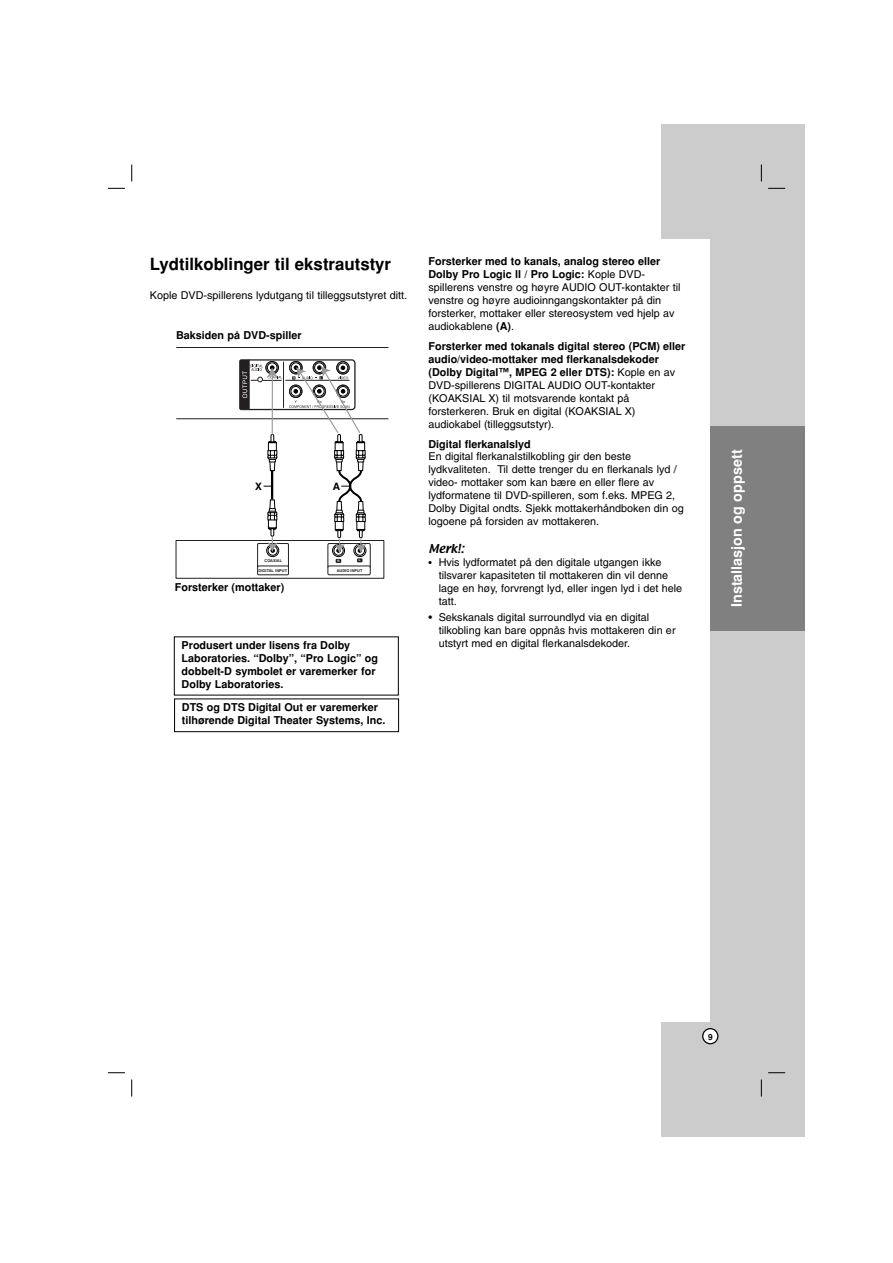
<style>
.page{position:relative;width:893px;height:1263px;background:#fff}
.page>*{position:absolute;margin:0;border:0;box-sizing:border-box;transform-origin:0 0}
.t1{font:700 16.8px "Helvetica";color:#000}
.t2{font:700 14.4px "Helvetica";color:#fff}
.t3{font:10.8px/12.9px "Helvetica";color:#000}
.t4{font:700 10.8px/12.9px "Helvetica";color:#000}
.t5{font:10.8px "Textile";color:#000}
.t6{font:700 10.2px "Helvetica";color:#000}
.t7{font:700 8.4px "Helvetica";color:#000}
.t8{font:700 3.9px "Helvetica";letter-spacing:.01em;color:#231f20}
.t9{font:700 3.15px "Helvetica";color:#fff;scale:.9 1}
.s1{font-weight:700}
.s2{font-size:9.6px}
</style>
<div class="page">
<div style="left:660px;top:124px;width:144px;height:1013px;background:#ccc"></div>
<div style="left:600px;top:239px;width:110px;height:783px;background:#fff"></div>
<svg style="left:702px;top:1028px;width:16px;height:16px"></svg>
<svg style="left:131px;top:165px;width:1px;height:17px"></svg>
<svg style="left:761px;top:165px;width:1px;height:17px"></svg>
<svg style="left:131px;top:1080px;width:1px;height:17px"></svg>
<svg style="left:761px;top:1080px;width:1px;height:17px"></svg>
<svg style="left:108px;top:188px;width:17px;height:1px"></svg>
<svg style="left:768px;top:188px;width:17px;height:1px"></svg>
<svg style="left:108px;top:1072px;width:17px;height:1px"></svg>
<svg style="left:768px;top:1072px;width:17px;height:1px"></svg>
<div style="left:710px;top:426px;width:94px;height:205px;background:#808080"></div>
<svg style="left:175px;top:347px;width:214px;height:232px"></svg>
<svg style="left:239px;top:359px;width:132px;height:216px"></svg>
<div style="left:174px;top:699px;width:225px;height:33px;border:1px solid #000"></div>
<h1 class="t1" style="left:150px;top:258px;width:243px">Lydtilkoblinger til ekstrautstyr</h1>
<p class="t3" style="left:150px;top:289px;width:259px">Kople DVD-spillerens lydutgang til tilleggsutstyret ditt.</p>
<p class="t4" style="left:176px;top:330px;width:127px">Baksiden på DVD-spiller</p>
<p class="t6" style="left:255px;top:483px;width:8px">X</p>
<p class="t6" style="left:333px;top:483px;width:9px">A</p>
<p class="t8" style="left:264px;top:559px;width:19px">COAXIAL</p>
<p class="t9" style="left:337px;top:560px;width:4px">R</p>
<p class="t9" style="left:359px;top:559px;width:3px">L</p>
<p class="t8" style="left:258px;top:569px;width:30px">DIGITAL INPUT</p>
<p class="t8" style="left:337px;top:569px;width:27px">AUDIO INPUT</p>
<p class="t4" style="left:175px;top:582px;width:111px">Forsterker (mottaker)</p>
<p class="t4" style="left:182px;top:639px;width:198px">Produsert under lisens fra Dolby<br>Laboratories. “Dolby”, “Pro Logic” og dobbelt-D symbolet er varemerker for<br>Dolby Laboratories.</p>
<p class="t4" style="left:182px;top:701px;width:205px">DTS og DTS Digital Out er varemerker tilhørende Digital Theater Systems, Inc.</p>
<p class="t3" style="left:428px;top:256px;width:254px"><span class="s1">Forsterker med to kanals, analog stereo eller Dolby Pro Logic ll / Pro Logic:</span> Kople DVD&shy;spillerens venstre og høyre AUDIO OUT-kontakter til venstre og høyre audioinngangskontakter på din forsterker, mottaker eller stereosystem ved hjelp av audiokablene <span class="s1">(A)</span>.</p>
<p class="t3" style="left:428px;top:341px;width:258px"><span class="s1">Forsterker med tokanals digital stereo (PCM) eller audio/video-mottaker med flerkanalsdekoder (Dolby Digital™, MPEG 2 eller DTS):</span> Kople en av DVD-spillerens DIGITAL AUDIO OUT-kontakter (KOAKSIAL X) til motsvarende kontakt på forsterkeren. Bruk en digital (KOAKSIAL X) audiokabel (tilleggsutstyr).</p>
<p class="t4" style="left:428px;top:438px;width:104px">Digital flerkanalslyd</p>
<p class="t3" style="left:428px;top:451px;width:257px">En digital flerkanalstilkobling gir den beste lydkvaliteten. Til dette trenger du en flerkanals lyd / video- mottaker som kan bære en eller flere av lydformatene til DVD-spilleren, som f.eks. MPEG 2, Dolby Digital ondts. Sjekk mottakerhåndboken din og logoene på forsiden av mottakeren.</p>
<p class="t5" style="left:428px;top:544px;width:37px">Merk!:</p>
<p class="t3" style="left:438px;top:557px;width:245px;text-indent:-10px"><span class="s2">•</span> Hvis lydformatet på den digitale utgangen ikke tilsvarer kapasiteten til mottakeren din vil denne lage en høy, forvrengt lyd, eller ingen lyd i det hele tatt.</p>
<p class="t3" style="left:438px;top:612px;width:238px;text-indent:-10px">• Sekskanals digital surroundlyd via en digital tilkobling kan bare oppnås hvis mottakeren din er utstyrt med en digital flerkanalsdekoder.</p>
<h2 class="t2" style="left:731px;top:607px;width:159px;rotate:-90deg">Installasjon og oppsett</h2>
<p class="t7" style="left:708px;top:1034px;width:6px">9</p>
</div>
